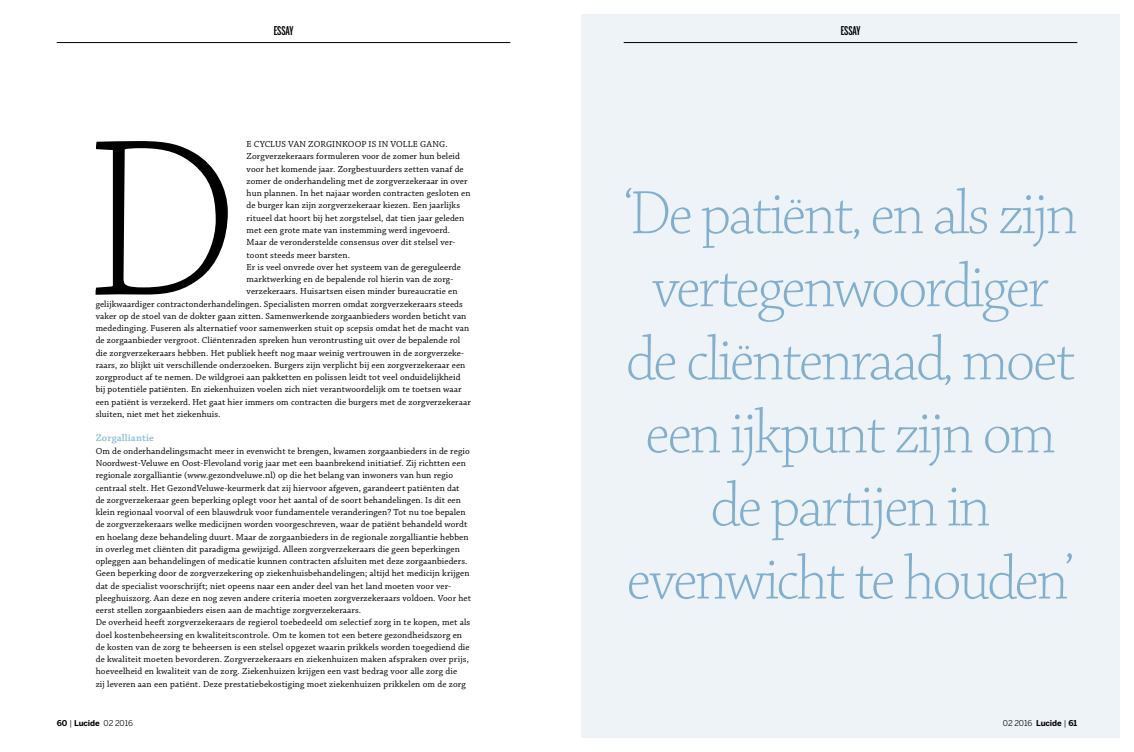
<style>
.page{position:relative;width:1134px;height:752px;background:#fff}
.page>*{position:absolute;margin:0;border:0;box-sizing:border-box;transform-origin:0 0}
.t1{font:237px "Chaparral Pro Light Subh";color:#000}
.t2{font:65px/73px "Chaparral Pro Light Disp";letter-spacing:-.02em;color:#82afcd;text-align:center}
.t3{font:500 12px "Benton Sans Extra Comp";letter-spacing:-.01em;color:#000}
.t4{font:600 10.2px "Chaparral Pro";letter-spacing:.01em;color:#8fbcda}
.t5{font:9.2px/12.2px "Chaparral Pro";letter-spacing:.01em;color:#000}
.t6{font:700 8px "Benton Sans";letter-spacing:-.01em;color:#000}
.s1{font-weight:400}
</style>
<div class="page">
<hr style="left:57px;top:42px;width:453px;height:1px;background:#000">
<div style="left:581px;top:14px;width:539px;height:723px;background:#eef3f7"></div>
<hr style="left:624px;top:42px;width:453px;height:1px;background:#000">
<h3 class="t3" style="left:274px;top:24px;width:21px">ESSAY</h3>
<h3 class="t3" style="left:841px;top:24px;width:21px">ESSAY</h3>
<p class="t5" style="left:247px;top:138px;width:203px">E CYCLUS VAN ZORGINKOOP IS IN VOLLE GANG.</p>
<p class="t5" style="left:247px;top:151px;width:215px">Zorgverzekeraars formuleren voor de zomer hun beleid</p>
<p class="t5" style="left:247px;top:163px;width:219px">voor het komende jaar. Zorgbestuurders zetten vanaf de</p>
<p class="t5" style="left:247px;top:175px;width:222px">zomer de onderhandeling met de zorgverzekeraar in over</p>
<p class="t5" style="left:247px;top:187px;width:225px">hun plannen. In het najaar worden contracten gesloten en</p>
<p class="t5" style="left:247px;top:200px;width:215px">de burger kan zijn zorgverzekeraar kiezen. Een jaarlijks</p>
<p class="t5" style="left:247px;top:212px;width:219px">ritueel dat hoort bij het zorgstelsel, dat tien jaar geleden</p>
<p class="t5" style="left:247px;top:224px;width:205px">met een grote mate van instemming werd ingevoerd.</p>
<p class="t5" style="left:247px;top:236px;width:210px">Maar de veronderstelde consensus over dit stelsel ver-</p>
<p class="t5" style="left:247px;top:249px;width:105px">toont steeds meer barsten.</p>
<p class="t5" style="left:247px;top:261px;width:216px">Er is veel onvrede over het systeem van de gereguleerde</p>
<p class="t5" style="left:247px;top:273px;width:208px">marktwerking en de bepalende rol hierin van de zorg-</p>
<p class="t5" style="left:247px;top:285px;width:212px">verzekeraars. Huisartsen eisen minder bureaucratie en</p>
<p class="t5" style="left:96px;top:298px;width:369px">gelijkwaardiger contractonderhandelingen. Specialisten morren omdat zorgverzekeraars steeds</p>
<p class="t5" style="left:96px;top:310px;width:372px">vaker op de stoel van de dokter gaan zitten. Samenwerkende zorgaanbieders worden beticht van</p>
<p class="t5" style="left:96px;top:322px;width:375px">mededinging. Fuseren als alternatief voor samenwerken stuit op scepsis omdat het de macht van</p>
<p class="t5" style="left:96px;top:334px;width:366px">de zorgaanbieder vergroot. Cliëntenraden spreken hun verontrusting uit over de bepalende rol</p>
<p class="t5" style="left:96px;top:347px;width:370px">die zorgverzekeraars hebben. Het publiek heeft nog maar weinig vertrouwen in de zorgverzeke-</p>
<p class="t5" style="left:96px;top:359px;width:371px">raars, zo blijkt uit verschillende onderzoeken. Burgers zijn verplicht bij een zorgverzekeraar een</p>
<p class="t5" style="left:96px;top:371px;width:366px">zorgproduct af te nemen. De wildgroei aan pakketten en polissen leidt tot veel onduidelijkheid</p>
<p class="t5" style="left:96px;top:383px;width:367px">bij potentiële patiënten. En ziekenhuizen voelen zich niet verantwoordelijk om te toetsen waar</p>
<p class="t5" style="left:96px;top:396px;width:377px">een patiënt is verzekerd. Het gaat hier immers om contracten die burgers met de zorgverzekeraar</p>
<p class="t5" style="left:96px;top:408px;width:126px">sluiten, niet met het ziekenhuis.</p>
<p class="t4" style="left:96px;top:432px;width:60px">Zorgalliantie</p>
<p class="t5" style="left:96px;top:445px;width:377px">Om de onderhandelingsmacht meer in evenwicht te brengen, kwamen zorgaanbieders in de regio Noordwest-Veluwe en Oost-Flevoland vorig jaar met een baanbrekend initiatief. Zij richtten een regionale zorgalliantie (www.gezondveluwe.nl) op die het belang van inwoners van hun regio centraal stelt. Het GezondVeluwe-keurmerk dat zij hiervoor afgeven, garandeert patiënten dat<br>de zorgverzekeraar geen beperking oplegt voor het aantal of de soort behandelingen. Is dit een klein regionaal voorval of een blauwdruk voor fundamentele veranderingen? Tot nu toe bepalen de zorgverzekeraars welke medicijnen worden voorgeschreven, waar de patiënt behandeld wordt en hoelang deze behandeling duurt. Maar de zorgaanbieders in de regionale zorgalliantie hebben in overleg met cliënten dit paradigma gewijzigd. Alleen zorgverzekeraars die geen beperkingen opleggen aan behandelingen of medicatie kunnen contracten afsluiten met deze zorgaanbieders.<br>Geen beperking door de zorgverzekering op ziekenhuisbehandelingen; altijd het medicijn krijgen dat de specialist voorschrijft; niet opeens naar een ander deel van het land moeten voor ver&shy;pleeghuiszorg. Aan deze en nog zeven andere criteria moeten zorgverzekeraars voldoen. Voor het eerst stellen zorgaanbieders eisen aan de machtige zorgverzekeraars.<br>De overheid heeft zorgverzekeraars de regierol toebedeeld om selectief zorg in te kopen, met als doel kostenbeheersing en kwaliteitscontrole. Om te komen tot een betere gezondheidszorg en de kosten van de zorg te beheersen is een stelsel opgezet waarin prikkels worden toegediend die de kwaliteit moeten bevorderen. Zorgverzekeraars en ziekenhuizen maken afspraken over prijs, hoeveelheid en kwaliteit van de zorg. Ziekenhuizen krijgen een vast bedrag voor alle zorg die<br>zij leveren aan een patiënt. Deze prestatiebekostiging moet ziekenhuizen prikkelen om de zorg</p>
<h1 class="t1" style="left:86px;top:97px;width:153px">D</h1>
<h2 class="t2" style="left:624px;top:180px;width:455px">‘De patiënt, en als zijn vertegenwoordiger de cliëntenraad, moet een ijkpunt zijn om de partijen in evenwicht te houden’</h2>
<p class="t6" style="left:57px;top:718px;width:78px">60 <span class="s1">|</span> Lucide <span class="s1">02 2016</span></p>
<p class="t6" style="left:1003px;top:718px;width:76px"><span class="s1">02 2016</span> Lucide <span class="s1">|</span> 61</p>
</div>
